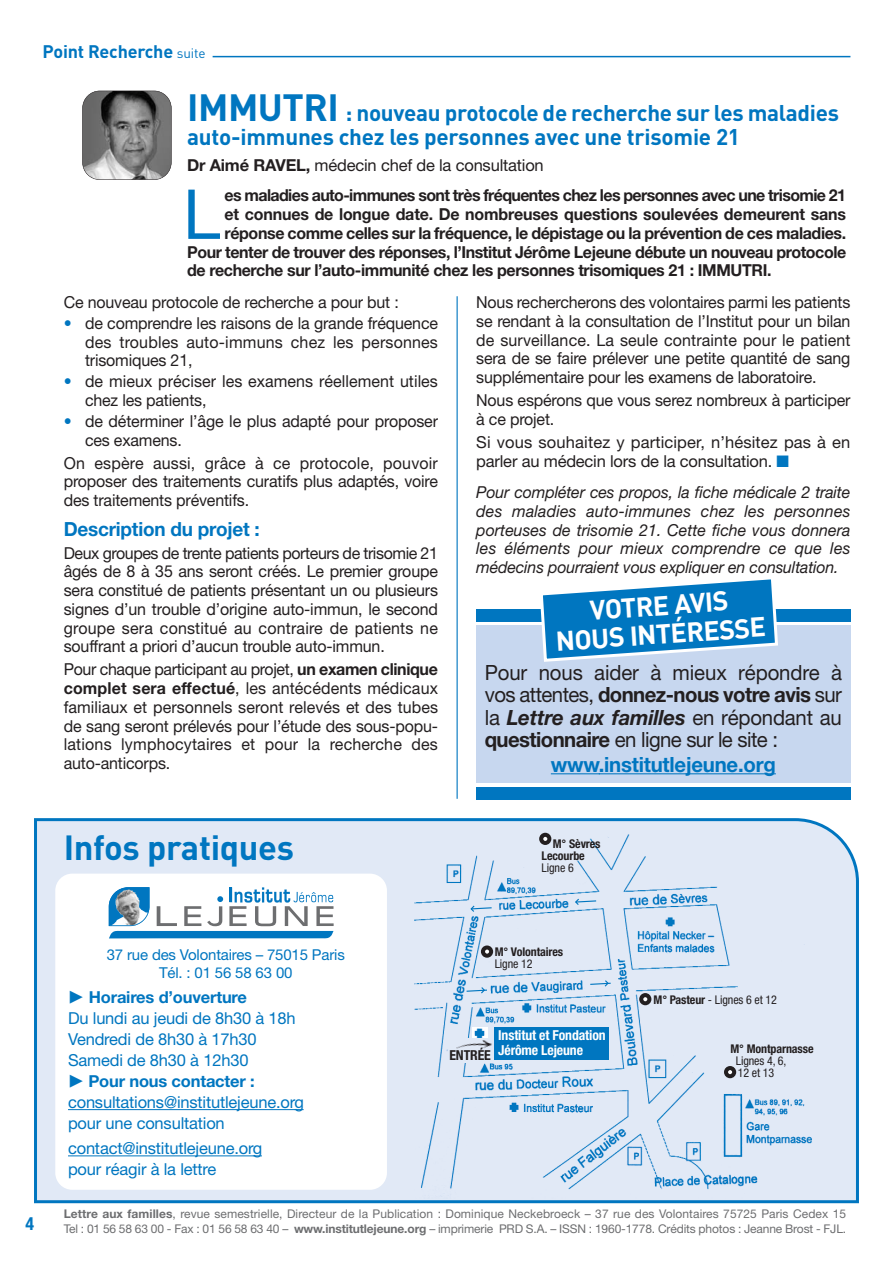
<style>
.page{position:relative;width:893px;height:1263px;background:#fff}
.page>*{position:absolute;margin:0;border:0;box-sizing:border-box;transform-origin:0 0}
.t1{font:69px "Helvetica Neue";color:#0076c0}
.t2{font:700 34.5px "DIN";letter-spacing:-.01em;color:#0076c0}
.t3{font:700 27px/28.5px "DIN";color:#fff;text-align:center}
.t4{font:700 22.5px/24px "DIN";letter-spacing:-.01em;color:#0076c0}
.t5{font:21px/22.5px "Helvetica Neue";letter-spacing:-.005em;color:#231f20;text-align:justify}
.t6{font:700 21px "Helvetica Neue";letter-spacing:-.01em;color:#0076c0}
.t7{font:700 19.5px "Helvetica Neue";letter-spacing:-.01em;color:#0076c0}
.t8{font:700 18px "DIN";letter-spacing:-.01em;color:#0076c0}
.t9{font:700 condensed 18px "Helvetica Neue";color:#0076c0}
.t10{font:16.5px/18.8px "Helvetica Neue";letter-spacing:-.01em;color:#231f20;text-align:justify}
.t11{font:700 16.5px "Helvetica Neue";letter-spacing:-.025em;color:#231f20}
.t12{font:italic 16.5px/18.8px "Helvetica Neue";letter-spacing:-.01em;color:#231f20;text-align:justify}
.t13{font:16.5px/21px "Helvetica Neue";letter-spacing:-.01em;color:#0076c0}
.t14{font:16.5px/18.8px "Helvetica Neue";letter-spacing:.01em;color:#231f20}
.t15{font:15px/18px "Helvetica Neue";letter-spacing:-.01em;color:#0076c0;text-align:center}
.t16{font:700 condensed 13.8px/14.5px "Helvetica Neue";letter-spacing:-.01em;color:#fff}
.t17{font:700 condensed 13.8px "Helvetica Neue";letter-spacing:-.01em;color:#231f20}
.t18{font:12px/15px "Helvetica Neue";letter-spacing:.005em;color:#6d6e70}
.t19{font:condensed 12px/12px "Helvetica Neue";letter-spacing:-.01em;color:#231f20}
.t20{font:700 condensed 12px/12px "Helvetica Neue";letter-spacing:-.01em;color:#231f20}
.s1{font-weight:400;font-size:13.5px}
.s2{font-size:37.5px}
.s3{font-weight:700}
.s4{color:#0076c0}
.s5{font-weight:700;font-style:italic}
.s6{font-family:"European Pi Four"}
</style>
<div class="page">
<svg style="left:34px;top:818px;width:825px;height:385px;background:#c5dbef"></svg>
<img style="left:414px;top:825px;width:405px;height:373px">
<img style="left:473px;top:1027px;width:14px;height:11px">
<div style="left:494px;top:1027px;width:115px;height:33px;background:#0076c0"></div>
<div style="left:452px;top:1038px;width:41px;height:24px;background:#e1e9f6"></div>
<div style="left:539px;top:833px;width:12px;height:12px;background:#231f20;border-radius:50%"></div>
<svg style="left:543px;top:837px;width:4px;height:4px"></svg>
<div style="left:481px;top:945px;width:12px;height:13px;background:#231f20;border-radius:50%"></div>
<svg style="left:485px;top:949px;width:4px;height:5px"></svg>
<div style="left:639px;top:993px;width:12px;height:12px;background:#231f20;border-radius:50%"></div>
<svg style="left:643px;top:997px;width:4px;height:4px"></svg>
<div style="left:724px;top:1066px;width:12px;height:12px;background:#231f20;border-radius:50%"></div>
<svg style="left:728px;top:1070px;width:4px;height:4px"></svg>
<hr style="left:457px;top:296px;width:1px;height:503px;background:#0076c0">
<svg style="left:470px;top:904px;width:23px;height:9px"></svg>
<svg style="left:465px;top:986px;width:23px;height:9px"></svg>
<svg style="left:589px;top:979px;width:23px;height:9px"></svg>
<svg style="left:574px;top:897px;width:23px;height:9px"></svg>
<img style="left:456px;top:1040px;width:36px;height:9px">
<div style="left:55px;top:874px;width:332px;height:316px;background:#fff;border-radius:17px"></div>
<hr style="left:68px;top:1109px;width:227px;height:1px;background:#0076c0">
<hr style="left:68px;top:1155px;width:185px;height:1px;background:#0076c0">
<svg style="left:109px;top:887px;width:225px;height:51px"></svg>
<div style="left:476px;top:609px;width:374px;height:12px;background:#0076c0"></div>
<div style="left:476px;top:626px;width:374px;height:157px;background:#c7d7ef"></div>
<div style="left:476px;top:787px;width:374px;height:13px;background:#0076c0"></div>
<svg style="left:538px;top:579px;width:242px;height:83px"></svg>
<hr style="left:213px;top:56px;width:637px;height:1px;background:#0076c0">
<img style="left:83px;top:91px;width:88px;height:89px;border-radius:17px">
<div style="left:82px;top:91px;width:90px;height:89px;border:1px solid #231f20;border-radius:18px"></div>
<hr style="left:551px;top:773px;width:49px;height:1px;background:#0076c0">
<hr style="left:599px;top:773px;width:177px;height:1px;background:#0076c0">
<p class="t8" style="left:43px;top:45px;width:165px">Point Recherche <span class="s1">suite</span></p>
<h3 class="t4" style="left:187px;top:103px;width:654px"><span class="s2">IMMUTRI</span> : nouveau protocole de recherche sur les maladies auto-immunes chez les personnes avec une trisomie 21</h3>
<p class="t10" style="left:187px;top:158px;width:358px"><span class="s3">Dr Aimé RAVEL,</span> médecin chef de la consultation</p>
<h1 class="t1" style="left:183px;top:190px;width:39px">L</h1>
<p class="t11" style="left:225px;top:190px;width:623px">es maladies auto-immunes sont très fréquentes chez les personnes avec une trisomie 21</p>
<p class="t11" style="left:225px;top:208px;width:623px">et connues de longue date. De nombreuses questions soulevées demeurent sans</p>
<p class="t11" style="left:225px;top:227px;width:623px">réponse comme celles sur la fréquence, le dépistage ou la prévention de ces maladies.</p>
<p class="t11" style="left:187px;top:246px;width:661px">Pour tenter de trouver des réponses, l’Institut Jérôme Lejeune débute un nouveau protocole</p>
<p class="t11" style="left:187px;top:265px;width:586px">de recherche sur l’auto-immunité chez les personnes trisomiques 21 : IMMUTRI.</p>
<p class="t10" style="left:476px;top:294px;width:376px">Nous rechercherons des volontaires parmi les patients se rendant à la consultation de l’Institut pour un bilan de surveillance. La seule contrainte pour le patient sera de se faire prélever une petite quantité de sang supplémentaire pour les examens de laboratoire.</p>
<p class="t10" style="left:476px;top:392px;width:376px">Nous espérons que vous serez nombreux à participer à ce projet.</p>
<p class="t14" style="left:476px;top:434px;width:376px">Si vous souhaitez y participer, n’hésitez pas à en parler au médecin lors de la consultation. <span class="s4">■</span></p>
<p class="t12" style="left:476px;top:484px;width:376px">Pour compléter ces propos, la fiche médicale 2 traite des maladies auto-immunes chez les personnes porteuses de trisomie 21. Cette fiche vous donnera les éléments pour mieux comprendre ce que les médecins pourraient vous expliquer en consultation.</p>
<p class="t10" style="left:64px;top:294px;width:336px">Ce nouveau protocole de recherche a pour but :</p>
<p class="t10" style="left:85px;top:315px;width:354px;text-indent:-21px"><span class="s4">•</span> de comprendre les raisons de la grande fréquence des troubles auto-immuns chez les personnes trisomiques 21,</p>
<p class="t10" style="left:85px;top:374px;width:354px;text-indent:-21px"><span class="s4">•</span> de mieux préciser les examens réellement utiles chez les patients,</p>
<p class="t10" style="left:85px;top:413px;width:354px;text-indent:-21px"><span class="s4">•</span> de déterminer l’âge le plus adapté pour proposer ces examens.</p>
<p class="t10" style="left:64px;top:455px;width:376px">On espère aussi, grâce à ce protocole, pouvoir proposer des traitements curatifs plus adaptés, voire des traitements préventifs.</p>
<p class="t7" style="left:64px;top:522px;width:198px">Description du projet :</p>
<p class="t10" style="left:64px;top:545px;width:376px">Deux groupes de trente patients porteurs de trisomie 21 âgés de 8 à 35 ans seront créés. Le premier groupe sera constitué de patients présentant un ou plusieurs signes d’un trouble d’origine auto-immun, le second groupe sera constitué au contraire de patients ne souffrant a priori d’aucun trouble auto-immun.</p>
<p class="t10" style="left:64px;top:662px;width:376px">Pour chaque participant au projet, <span class="s3">un examen clinique complet sera effectué</span>, les antécédents médicaux familiaux et personnels seront relevés et des tubes de sang seront prélevés pour l’étude des sous-popu&shy;lations lymphocytaires et pour la recherche des auto-anticorps.</p>
<h3 class="t3" style="left:553px;top:601px;width:212px;rotate:-4deg">VOTRE AVIS<br>NOUS INTÉRESSE</h3>
<p class="t5" style="left:485px;top:663px;width:359px">Pour nous aider à mieux répondre à vos attentes, <span class="s3">donnez-nous votre avis</span> sur la <span class="s5">Lettre aux familles</span> en répondant au <span class="s3">questionnaire</span> en ligne sur le site :</p>
<p class="t6" style="left:551px;top:757px;width:226px">www.institutlejeune.org</p>
<h2 class="t2" style="left:64px;top:835px;width:232px">Infos pratiques</h2>
<p class="t15" style="left:107px;top:947px;width:240px">37 rue des Volontaires – 75015 Paris<br>Tél. : 01 56 58 63 00</p>
<p class="t13" style="left:68px;top:988px;width:229px"><span class="s6">-</span> <span class="s3">Horaires d’ouverture<br></span>Du lundi au jeudi de 8h30 à 18h<br>Vendredi de 8h30 à 17h30<br>Samedi de 8h30 à 12h30</p>
<p class="t13" style="left:68px;top:1072px;width:238px"><span class="s6">-</span> <span class="s3">Pour nous contacter : </span>consultations@institutlejeune.org pour une consultation</p>
<p class="t13" style="left:68px;top:1139px;width:196px">contact@institutlejeune.org pour réagir à la lettre</p>
<p class="t20" style="left:542px;top:839px;width:60px;text-indent:11px">M° Sèvres<br>Lecourbe</p>
<p class="t19" style="left:542px;top:863px;width:34px">Ligne 6</p>
<p class="t20" style="left:495px;top:947px;width:70px">M° Volontaires</p>
<p class="t19" style="left:495px;top:959px;width:39px">Ligne 12</p>
<p class="t19" style="left:654px;top:995px;width:125px"><span class="s3">M° Pasteur</span> - Lignes 6 et 12</p>
<p class="t16" style="left:498px;top:1029px;width:109px">Institut et Fondation<br>Jérôme Lejeune</p>
<p class="t17" style="left:449px;top:1050px;width:43px">ENTRÉE</p>
<p class="t20" style="left:730px;top:1044px;width:85px">M° Montparnasse</p>
<p class="t19" style="left:736px;top:1056px;width:52px">Lignes 4, 6,<br>12 et 13</p>
<p class="t9" style="left:25px;top:1217px;width:10px">4</p>
<p class="t18" style="left:64px;top:1207px;width:784px"><span class="s3">Lettre aux familles</span>, revue semestrielle, Directeur de la Publication : Dominique Neckebroeck – 37 rue des Volontaires 75725 Paris Cedex 15<br>Tel : 01 56 58 63 00 - Fax : 01 56 58 63 40 – <span class="s3">www.institutlejeune.org</span> – imprimerie PRD S.A. – ISSN : 1960-1778. Crédits photos : Jeanne Brost - FJL.</p>
</div>
